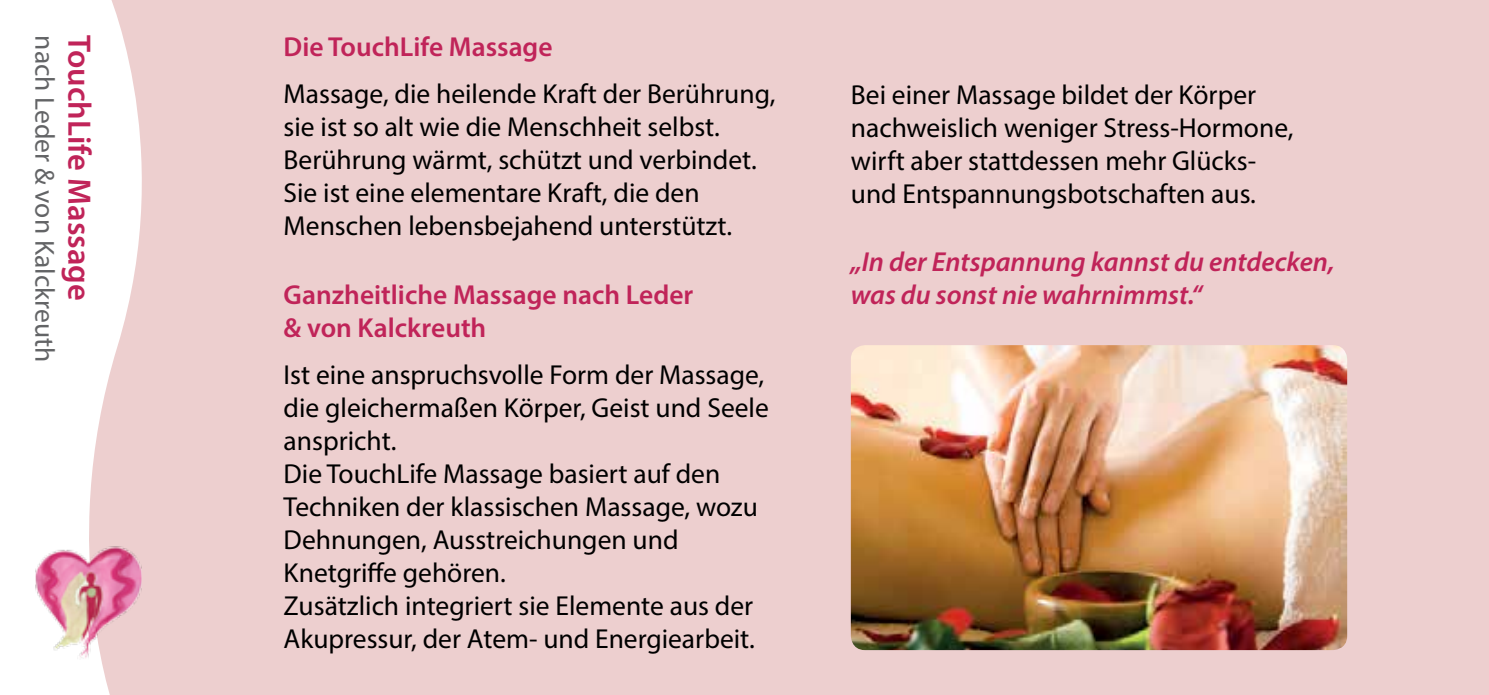
<style>
.page{position:relative;width:1489px;height:695px;background:#fff}
.page>*{position:absolute;margin:0;border:0;box-sizing:border-box;transform-origin:0 0}
.t1{font:600 32.5px "Myriad Pro";color:#c02459}
.t2{font:27.5px/33px "Myriad Pro";color:#000}
.t3{font:600 27.5px/33px "Myriad Pro";color:#c02459}
.t4{font:italic 600 27.5px/33px "Myriad Pro";color:#c02459}
.t5{font:27.5px "Myriad Pro";color:#636466}
</style>
<div class="page">
<div style="left:0;top:0;width:1488px;height:694px;background:#edcfcf"></div>
<svg style="left:0;top:0;width:142px;height:694px;fill:#fff"></svg>
<img style="left:35px;top:546px;width:107px;height:113px">
<img style="left:850px;top:345px;width:496px;height:305px">
<p class="t5" style="left:62px;top:35px;width:328px;rotate:90deg">nach Leder &amp; von Kalckreuth</p>
<p class="t1" style="left:100px;top:35px;width:266px;rotate:90deg">TouchLife Massage</p>
<p class="t3" style="left:283px;top:30px;width:270px">Die TouchLife Massage</p>
<p class="t2" style="left:283px;top:77px;width:493px">Massage, die heilende Kraft der Berührung, sie ist so alt wie die Menschheit selbst.<br>Berührung wärmt, schützt und verbindet.<br>Sie ist eine elementare Kraft, die den Menschen lebensbejahend unterstützt.</p>
<p class="t3" style="left:283px;top:277px;width:411px">Ganzheitliche Massage nach Leder &amp; von Kalckreuth</p>
<p class="t2" style="left:283px;top:358px;width:487px">Ist eine anspruchsvolle Form der Massage, die gleichermaßen Körper, Geist und Seele anspricht.<br>Die TouchLife Massage basiert auf den Techniken der klassischen Massage, wozu Dehnungen, Ausstreichungen und Knetgriffe gehören.<br>Zusätzlich integriert sie Elemente aus der Akupressur, der Atem- und Energiearbeit.</p>
<p class="t2" style="left:850px;top:77px;width:444px">Bei einer Massage bildet der Körper nachweislich weniger Stress-Hormone, wirft aber stattdessen mehr Glücks&shy;und Entspannungsbotschaften aus.</p>
<p class="t4" style="left:850px;top:244px;width:485px">„In der Entspannung kannst du entdecken, was du sonst nie wahrnimmst.“</p>
</div>
